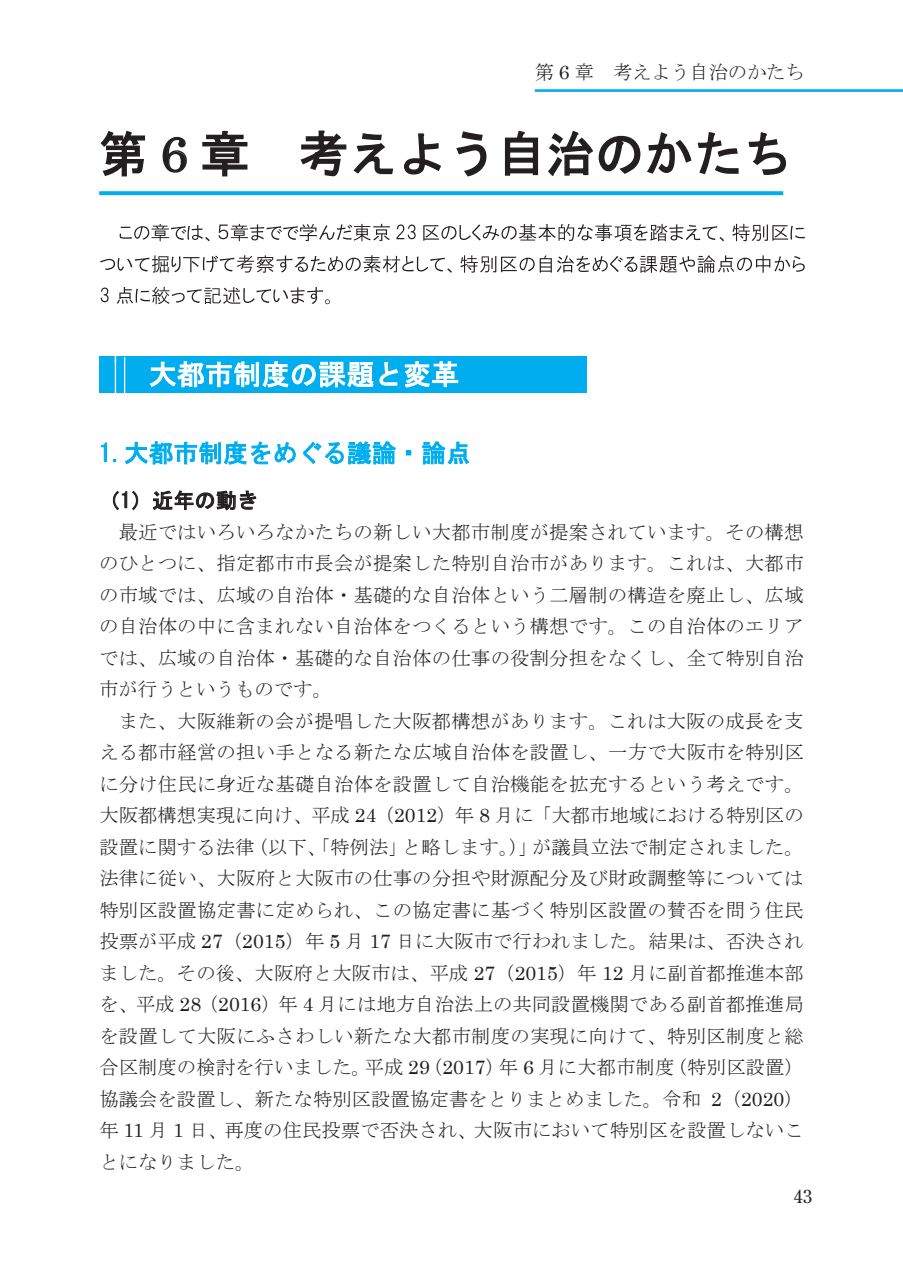
<style>
.page{position:relative;width:903px;height:1275px;background:#fff}
.page>*{position:absolute;margin:0;border:0;box-sizing:border-box;transform-origin:0 0}
.t1{font:21px "MS Gothic";letter-spacing:.01em;color:#231f20}
.t2{font:19.25px/31.5px "MS Mincho";letter-spacing:.01em;color:#231f20;text-align:justify}
.t3{font:19.25px "Century";color:#231f20}
.t4{font:19.25px "MS Mincho";letter-spacing:-.01em;color:#231f20}
.t5{font:18.55px "Century";color:#231f20}
.t6{font:18.38px "Century Old Style Std";color:#231f20}
.s1{font-family:"Century"}
</style>
<div class="page">
<svg style="left:100px;top:130px;width:46px;height:47px"></svg>
<svg style="left:162px;top:136px;width:25px;height:37px"></svg>
<svg style="left:202px;top:130px;width:46px;height:47px"></svg>
<svg style="left:300px;top:130px;width:94px;height:46px"></svg>
<svg style="left:404px;top:133px;width:37px;height:42px"></svg>
<svg style="left:456px;top:131px;width:31px;height:46px"></svg>
<svg style="left:504px;top:130px;width:35px;height:46px"></svg>
<svg style="left:548px;top:130px;width:191px;height:46px"></svg>
<svg style="left:748px;top:132px;width:38px;height:43px"></svg>
<svg style="left:120px;top:224px;width:270px;height:17px"></svg>
<svg style="left:396px;top:224px;width:20px;height:15px"></svg>
<svg style="left:423px;top:224px;width:382px;height:17px"></svg>
<svg style="left:100px;top:255px;width:705px;height:18px"></svg>
<svg style="left:101px;top:288px;width:8px;height:14px"></svg>
<svg style="left:117px;top:287px;width:213px;height:17px"></svg>
<div style="left:99px;top:356px;width:488px;height:36px;background:#00aeef"></div>
<svg style="left:150px;top:361px;width:308px;height:32px"></svg>
<svg style="left:101px;top:442px;width:6px;height:20px"></svg>
<svg style="left:125px;top:441px;width:171px;height:24px"></svg>
<svg style="left:303px;top:441px;width:93px;height:24px"></svg>
<svg style="left:406px;top:450px;width:5px;height:5px"></svg>
<svg style="left:422px;top:441px;width:48px;height:24px"></svg>
<svg style="left:99px;top:191px;width:684px;height:4px;background:#0eb2ef"></svg>
<hr style="left:115px;top:326px;width:1px;height:37px;background:#fff">
<hr style="left:115px;top:357px;width:1px;height:38px;background:#fff">
<hr style="left:124px;top:357px;width:1px;height:53px;background:#fff">
<hr style="left:535px;top:89px;width:368px;height:3px;background:#00aeef">
<p class="t4" style="left:535px;top:62px;width:271px">第 <span class="s1">6</span> 章 考えよう自治 かたち</p>
<p class="t2" style="left:592px;top:56px;width:195px">第 <span class="s1">5</span> 章 自治体の連携</p>
<p class="t1" style="left:99px;top:490px;width:160px">（1）近年の動き</p>
<p class="t2" style="left:99px;top:516px;width:706px;text-indent:20px">最近ではいろいろなかたちの新しい大都市制度が提案されています。その構想のひとつに、指定都市市長会が提案した特別自治市があります。これは、大都市の市域では、広域の自治体・基礎的な自治体という二層制の構造を廃止し、広域の自治体の中に含まれない自治体をつくるという構想です。この自治体のエリアでは、広域の自治体・基礎的な自治体の仕事の役割分担をなくし、全て特別自治市が行うというものです。</p>
<p class="t2" style="left:99px;top:705px;width:706px;text-indent:19px">また、大阪維新の会が提唱した大阪都構想があります。これは大阪の成長を支える都市経営の担い手となる新たな広域自治体を設置し、一方で大阪市を特別区に分け住民に身近な基礎自治体を設置して自治機能を拡充するという考えです。大阪都構想実現に向け、平成 <span class="s1">24</span>（<span class="s1">2012</span>）年 <span class="s1">8</span> 月に「大都市地域における特別区の設置に関する法律（以下、「特例法」と略します。）」が議員立法で制定されました。法律に従い、大阪府と大阪市の仕事の分担や財源配分及び財政調整等については特別区設置協定書に定められ、この協定書に基づく特別区設置の賛否を問う住民投票が平成 <span class="s1">27</span>（<span class="s1">2015</span>）年 <span class="s1">5</span> 月 <span class="s1">17</span> 日に大阪市で行われました。結果は、否決されました。その後、大阪府と大阪市は、平成 <span class="s1">27</span>（<span class="s1">2015</span>）年 <span class="s1">12</span> 月に副首都推進本部を、平成 <span class="s1">28</span>（<span class="s1">2016</span>）年 <span class="s1">4</span> 月には地方自治法上の共同設置機関である副首都推進局を設置して大阪にふさわしい新たな大都市制度の実現に向けて、特別区制度と総合区制度の検討を行いました。平成 <span class="s1">29</span>（<span class="s1">2017</span>）年 <span class="s1">6</span> 月に大都市制度（特別区設置）協議会を設置し、新たな特別区設置協定書をとりまとめました。令和 <span class="s1">2</span>（<span class="s1">2020</span>）年 <span class="s1">11</span> 月 <span class="s1">1</span> 日、再度の住民投票で否決され、大阪市において特別区を設置しないことになりました。</p>
<p class="t3" style="left:493px;top:956px;width:86px">27 2015</p>
<p class="t3" style="left:621px;top:956px;width:23px">12</p>
<p class="t3" style="left:199px;top:988px;width:83px">28 2016</p>
<p class="t3" style="left:322px;top:988px;width:12px">4</p>
<p class="t3" style="left:432px;top:1051px;width:84px">29 2017</p>
<p class="t3" style="left:557px;top:1051px;width:12px">6</p>
<p class="t3" style="left:719px;top:1082px;width:12px">2</p>
<p class="t6" style="left:794px;top:1185px;width:20px">43</p>
<p class="t5" style="left:783px;top:1181px;width:22px">43</p>
</div>
